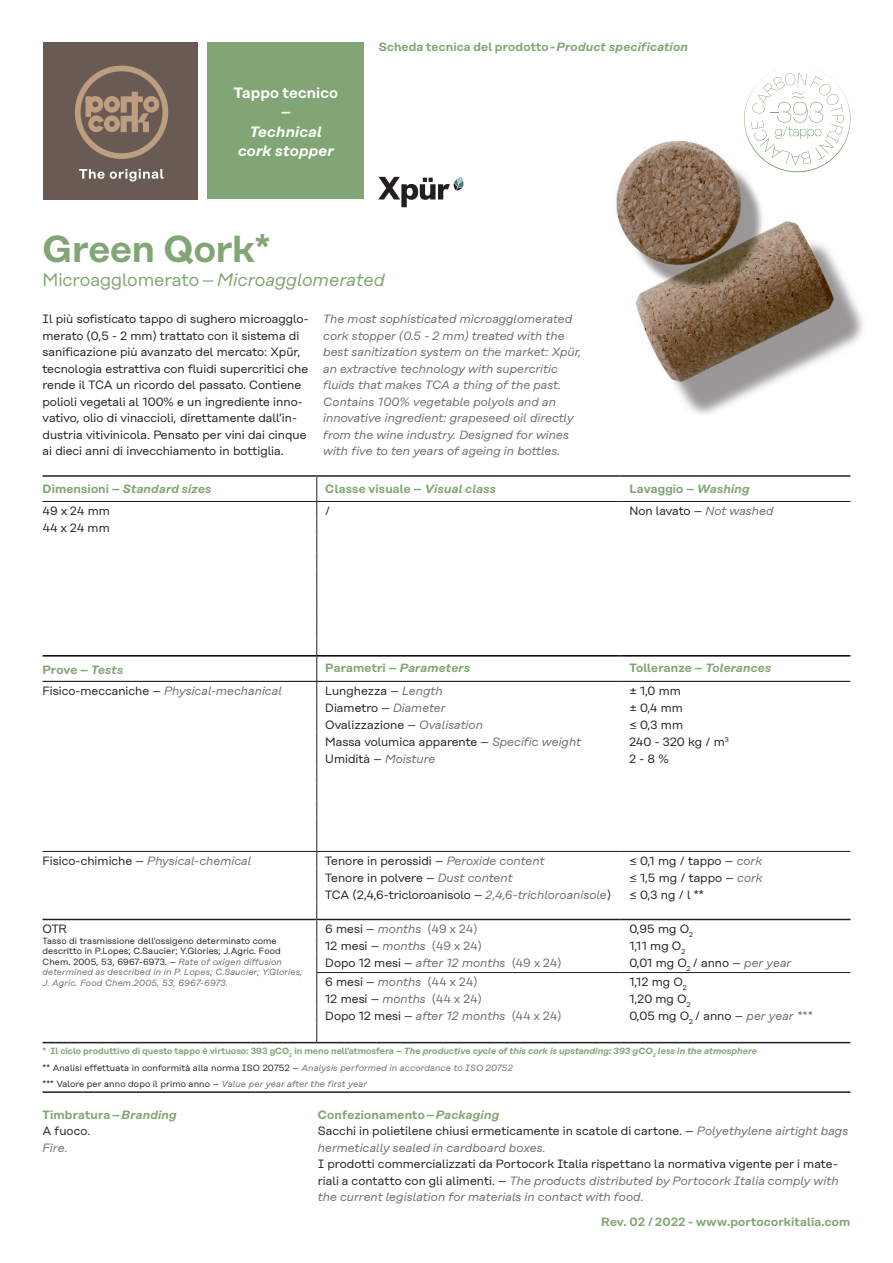
<style>
.page{position:relative;width:893px;height:1263px;background:#fff}
.page>*{position:absolute;margin:0;border:0;box-sizing:border-box;transform-origin:0 0}
.t1{font:600 37.5px "Rational";letter-spacing:-.005em;color:#81a574}
.t2{font:18px "Rational";letter-spacing:-.005em;color:#81a574}
.t3{font:italic 600 15px/19.2px "Rational";letter-spacing:.01em;color:#fff;text-align:center}
.t4{font:600 15px/19.2px "Rational";letter-spacing:.01em;color:#fff;text-align:center}
.t5{font:12px/16.5px "Rational";color:#231f20;text-align:justify}
.t6{font:italic 12px/16.5px "Rational";color:#6c6d70}
.t7{font:600 12px/16.5px "Rational";letter-spacing:.015em;color:#81a574}
.t8{font:12px "Rational";color:#6c6d70}
.t9{font:italic 600 12px "Rational";letter-spacing:.02em;color:#81a574}
.t10{font:9px/10.5px "Rational";letter-spacing:.01em;color:#231f20}
.s1{font-style:italic}
.s2{font-style:normal}
.s3{font-style:italic;color:#6c6d70}
.s4{font-style:normal;color:#231f20}
.s5{color:#231f20}
.s6{color:#6c6d70}
.s7{font-weight:600;color:#81a574}
.s8{font-weight:600;font-style:italic;color:#81a574}
.s9{font-style:italic;color:#6b6b6e}
.s10{font-weight:400;color:#231f20}
.s11{font-weight:600;font-style:normal;color:#81a574}
</style>
<div class="page">
<div style="left:43px;top:43px;width:154px;height:157px;background:#695b53"></div>
<svg style="left:75px;top:66px;width:93px;height:93px"></svg>
<svg style="left:79px;top:169px;width:85px;height:13px"></svg>
<hr style="left:43px;top:475px;width:274px;height:2px;background:#231f20">
<hr style="left:317px;top:475px;width:304px;height:2px;background:#231f20">
<hr style="left:621px;top:475px;width:229px;height:2px;background:#231f20">
<svg style="left:317px;top:477px;width:1px;height:565px"></svg>
<hr style="left:43px;top:919px;width:274px;height:1px;background:#231f20">
<hr style="left:317px;top:919px;width:304px;height:1px;background:#231f20">
<hr style="left:43px;top:1042px;width:274px;height:1px;background:#231f20">
<hr style="left:317px;top:1042px;width:304px;height:1px;background:#231f20">
<hr style="left:621px;top:919px;width:229px;height:1px;background:#231f20">
<hr style="left:621px;top:1042px;width:229px;height:1px;background:#231f20">
<hr style="left:43px;top:655px;width:274px;height:1px;background:#000">
<hr style="left:317px;top:655px;width:304px;height:1px;background:#000">
<hr style="left:621px;top:655px;width:229px;height:1px;background:#000">
<hr style="left:43px;top:681px;width:274px;height:1px;background:#000">
<hr style="left:317px;top:681px;width:304px;height:1px;background:#000">
<hr style="left:621px;top:681px;width:229px;height:1px;background:#000">
<hr style="left:43px;top:851px;width:274px;height:1px;background:#231f20">
<hr style="left:317px;top:851px;width:304px;height:1px;background:#231f20">
<hr style="left:621px;top:851px;width:229px;height:1px;background:#231f20">
<hr style="left:317px;top:972px;width:304px;height:1px;background:#231f20">
<hr style="left:621px;top:972px;width:229px;height:1px;background:#231f20">
<hr style="left:43px;top:501px;width:274px;height:1px;background:#231f20">
<hr style="left:317px;top:501px;width:304px;height:1px;background:#231f20">
<hr style="left:621px;top:501px;width:229px;height:1px;background:#231f20">
<hr style="left:43px;top:1091px;width:807px;height:2px;background:#231f20">
<img style="left:616px;top:141px;width:247px;height:273px">
<svg style="left:744px;top:71px;width:106px;height:101px"></svg>
<img style="left:746px;top:134px;width:102px;height:38px">
<div style="left:207px;top:43px;width:157px;height:156px;background:#81a574"></div>
<svg style="left:378px;top:177px;width:85px;height:30px"></svg>
<p class="t4" style="left:234px;top:83px;width:106px">Tappo tecnico –</p>
<p class="t3" style="left:238px;top:122px;width:97px">Technical cork stopper</p>
<h1 class="t1" style="left:43px;top:226px;width:229px">Green Qork*</h1>
<p class="t7" style="left:379px;top:39px;width:311px">Scheda tecnica del prodotto <span class="s1">- Product specification</span></p>
<h2 class="t2" style="left:43px;top:269px;width:344px">Microagglomerato –<span class="s1">Microagglomerated</span></h2>
<p class="t6" style="left:323px;top:311px;width:260px">The most sophisticated microagglomerated cork stopper (0.5 - 2 mm) treated with the best sanitization system on the market: Xpür, an extractive technology with supercritic fluids that makes TCA a thing of the past.<br>Contains 100% vegetable polyols and an innovative ingredient: grapeseed oil directly from the wine industry. Designed for wines with five to ten years of ageing in bottles.</p>
<p class="t5" style="left:43px;top:311px;width:268px;text-align:left">Il più sofisticato tappo di sughero microagglo&shy;merato (0,5 - 2 mm) trattato con il sistema di sanificazione più avanzato del mercato: Xpür, tecnologia estrattiva con fluidi supercritici che rende il TCA un ricordo del passato. Contiene polioli vegetali al 100% e un ingrediente inno&shy;vativo, olio di vinaccioli, direttamente dall’in&shy;dustria vitivinicola. Pensato per vini dai cinque ai dieci anni di invecchiamento in bottiglia.</p>
<p class="t9" style="left:43px;top:481px;width:170px"><span class="s2">Dimensioni –</span> Standard sizes</p>
<p class="t7" style="left:325px;top:480px;width:172px">Classe visuale – <span class="s1">Visual class</span></p>
<p class="t7" style="left:629px;top:480px;width:122px">Lavaggio – <span class="s1">Washing</span></p>
<p class="t5" style="left:43px;top:503px;width:69px">49 x 24 mm</p>
<p class="t5" style="left:325px;top:503px;width:6px">/</p>
<p class="t5" style="left:629px;top:503px;width:146px">Non lavato – <span class="s3">Not washed</span></p>
<p class="t5" style="left:43px;top:520px;width:69px">44 x 24 mm</p>
<p class="t7" style="left:43px;top:661px;width:82px">Prove – <span class="s1">Tests</span></p>
<p class="t7" style="left:325px;top:660px;width:146px">Parametri – <span class="s1">Parameters</span></p>
<p class="t7" style="left:629px;top:660px;width:144px">Tolleranze – <span class="s1">Tolerances</span></p>
<p class="t6" style="left:43px;top:683px;width:241px"><span class="s4">Fisico-meccaniche –</span> Physical-mechanical</p>
<p class="t5" style="left:325px;top:683px;width:119px">Lunghezza – <span class="s3">Length</span></p>
<p class="t5" style="left:629px;top:683px;width:53px">± 1,0 mm</p>
<p class="t5" style="left:325px;top:700px;width:122px">Diametro – <span class="s3">Diameter</span></p>
<p class="t5" style="left:629px;top:700px;width:55px">± 0,4 mm</p>
<p class="t5" style="left:325px;top:717px;width:159px">Ovalizzazione – <span class="s3">Ovalisation</span></p>
<p class="t5" style="left:629px;top:717px;width:55px">≤ 0,3 mm</p>
<p class="t5" style="left:325px;top:734px;width:257px">Massa volumica apparente – <span class="s3">Specific weight</span></p>
<p class="t5" style="left:629px;top:734px;width:101px">240 - 320 kg / m<sup>3</sup></p>
<p class="t5" style="left:325px;top:751px;width:111px">Umidità – <span class="s3">Moisture</span></p>
<p class="t5" style="left:629px;top:751px;width:41px">2 - 8 %</p>
<p class="t6" style="left:43px;top:853px;width:210px"><span class="s4">Fisico-chimiche –</span> Physical-chemical</p>
<p class="t5" style="left:325px;top:853px;width:221px">Tenore in perossidi – <span class="s3">Peroxide content</span></p>
<p class="t5" style="left:629px;top:853px;width:134px">≤ 0,1 mg / tappo – <span class="s3">cork</span></p>
<p class="t5" style="left:325px;top:870px;width:189px">Tenore in polvere – <span class="s3">Dust content</span></p>
<p class="t5" style="left:629px;top:870px;width:135px">≤ 1,5 mg / tappo – <span class="s3">cork</span></p>
<p class="t5" style="left:325px;top:887px;width:287px">TCA (2,4,6-tricloroanisolo – <span class="s3">2,4,6-trichloroanisole</span>)</p>
<p class="t5" style="left:629px;top:887px;width:76px">≤ 0,3 ng / l **</p>
<p class="t5" style="left:43px;top:921px;width:26px">OTR</p>
<p class="t10" style="left:43px;top:935px;width:262px">Tasso di trasmissione dell’ossigeno determinato come descritto in P.Lopes; C.Saucier; Y.Glories; J.Agric. Food Chem. 2005, 53, 6967-6973. – <span class="s3">Rate of oxigen diffusion determined as described in in P. Lopes; C.Saucier; Y.Glories; J. Agric. Food Chem.2005, 53, 6967-6973.</span></p>
<p class="t8" style="left:325px;top:922px;width:153px"><span class="s5">6 mesi –</span> <span class="s1">months</span> (49 x 24)</p>
<p class="t5" style="left:629px;top:921px;width:65px">0,95 mg O<sub>2</sub></p>
<p class="t5" style="left:325px;top:938px;width:158px">12 mesi – <span class="s3">months</span> <span class="s6">(49 x 24)</span></p>
<p class="t5" style="left:629px;top:938px;width:58px">1,11 mg O<sub>2</sub></p>
<p class="t6" style="left:325px;top:955px;width:238px"><span class="s4">Dopo 12 mesi –</span> after 12 months <span class="s2">(49 x 24)</span></p>
<p class="t5" style="left:629px;top:955px;width:163px">0,01 mg O<sub>2</sub> / anno – <span class="s3">per year</span></p>
<p class="t8" style="left:325px;top:975px;width:153px"><span class="s5">6 mesi –</span> <span class="s1">months</span> (44 x 24)</p>
<p class="t5" style="left:629px;top:974px;width:59px">1,12 mg O<sub>2</sub></p>
<p class="t5" style="left:325px;top:991px;width:158px">12 mesi – <span class="s3">months</span> <span class="s6">(44 x 24)</span></p>
<p class="t5" style="left:629px;top:991px;width:63px">1,20 mg O<sub>2</sub></p>
<p class="t6" style="left:325px;top:1008px;width:237px"><span class="s4">Dopo 12 mesi –</span> after 12 months <span class="s2">(44 x 24)</span></p>
<p class="t5" style="left:629px;top:1008px;width:184px">0,05 mg O<sub>2</sub> / anno – <span class="s3">per year ***</span></p>
<p class="t10" style="left:43px;top:1042px;width:716px;line-height:16.6px"><span class="s7">* Il ciclo produttivo di questo tappo è virtuoso: 393 gCO</span><sub>2</sub> <span class="s7">in meno nell’atmosfera –</span> <span class="s8">The productive cycle of this cork is upstanding: 393 gCO</span><sub>2</sub> <span class="s8">less in the atmosphere </span>** Analisi effettuata in conformità alla norma ISO 20752 – <span class="s3">Analysis performed in accordance to ISO 20752<br></span>*** Valore per anno dopo il primo anno – <span class="s9">Value per year after the first year</span></p>
<p class="t7" style="left:43px;top:1106px;width:136px">Timbratura – <span class="s1">Branding<br></span><span class="s10">A fuoco.</span></p>
<p class="t6" style="left:43px;top:1139px;width:27px">Fire.</p>
<p class="t6" style="left:318px;top:1106px;width:532px"><span class="s11">Confezionamento –</span> <span class="s7">Packaging<br></span><span class="s4">Sacchi in polietilene chiusi ermeticamente in scatole di cartone. –</span> Polyethylene airtight bags hermetically sealed in cardboard boxes.</p>
<p class="t5" style="left:318px;top:1156px;width:523px">I prodotti commercializzati da Portocork Italia rispettano la normativa vigente per i mate&shy;riali a contatto con gli alimenti. – <span class="s3">The products distributed by Portocork Italia comply with the current legislation for materials in contact with food.</span></p>
<p class="t7" style="left:601px;top:1213px;width:251px">Rev. 02 / 2022 - www.portocorkitalia.com</p>
</div>
